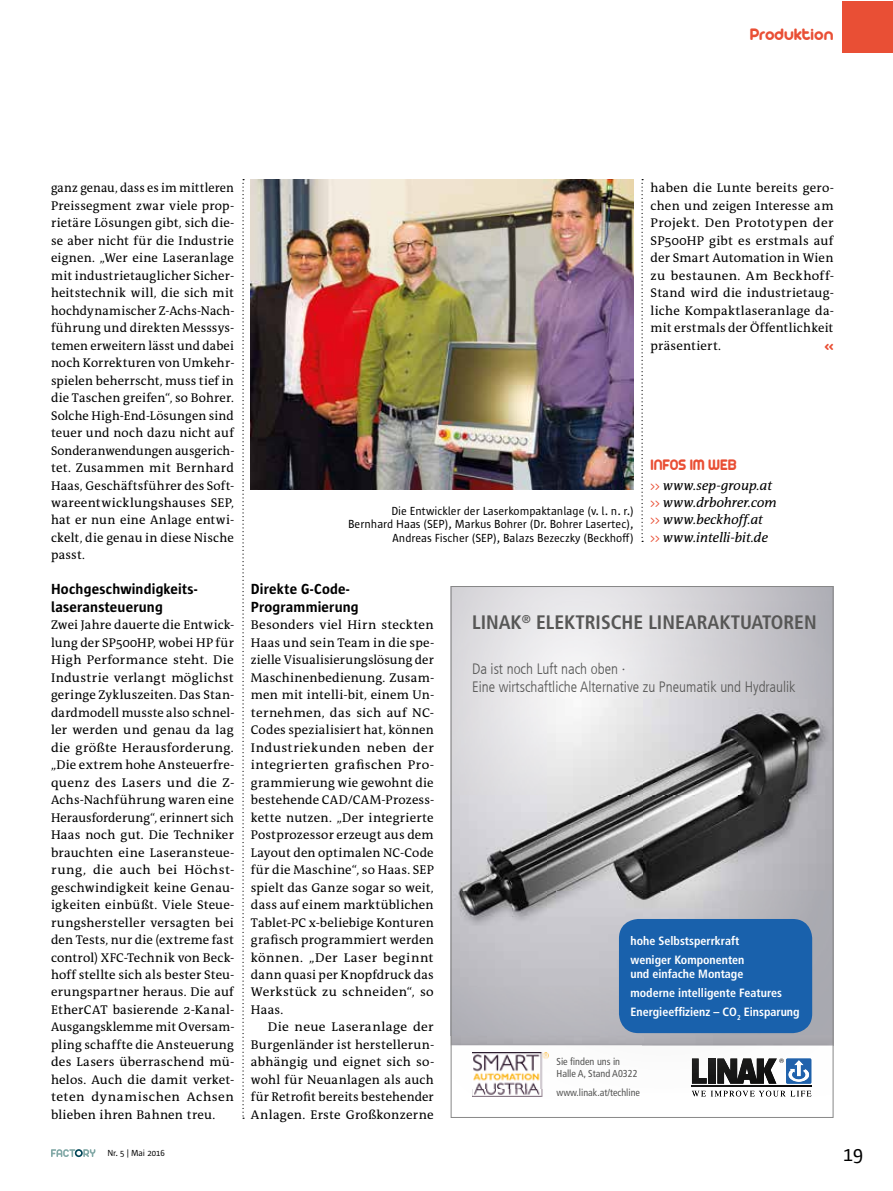
<style>
.page{position:relative;width:893px;height:1191px;background:#fff}
.page>*{position:absolute;margin:0;border:0;box-sizing:border-box;transform-origin:0 0}
.t1{font:21px "Sun Sans";color:#000}
.t2{font:700 condensed 19.5px "Frutiger LT Com";color:#575756}
.t3{font:18px "Arista 2.0";color:#e94f35}
.t4{font:16.5px "Arista 2.0";letter-spacing:-.01em;color:#e94f35}
.t5{font:300 condensed 15px/18px "Frutiger LT Com";color:#575756}
.t6{font:600 15px/17.5px "Sun Sans";letter-spacing:.015em;color:#000}
.t7{font:italic 13.5px/17.5px "Sun Serif";color:#000}
.t8{font:12.75px/17.5px "Sun Serif";letter-spacing:.015em;color:#000;text-align:justify}
.t9{font:12.75px/17.5px "Sun Serif";letter-spacing:.015em;color:#000;text-align:justify;scale:1.05 1}
.t10{font:12.75px "Arista 2.0";color:#e94f35}
.t11{font:12px/13.5px "Sun Sans";color:#000;text-align:right}
.t12{font:700 condensed 12px/18.6px "Frutiger LT Com";color:#fff}
.t13{font:condensed 10.05px/12.1px "Frutiger LT Com";color:#575756}
.t14{font:9px "Sun Sans";color:#000}
.s1{font-family:"Arista 2.0 Alternate";font-weight:300;font-style:normal;font-size:13.65px;color:#e94f35}
</style>
<div class="page">
<svg style="left:51px;top:1149px;width:44px;height:8px"></svg>
<div style="left:842px;top:1px;width:50px;height:51px;background:#e94f35"></div>
<svg style="left:453px;top:588px;width:378px;height:13px;background:#d5d3d8"></svg>
<img style="left:453px;top:601px;width:378px;height:434px">
<svg style="left:453px;top:1045px;width:378px;height:52px"></svg>
<div style="left:620px;top:920px;width:191px;height:111px;background:#1961ac;border-radius:18px"></div>
<div style="left:619px;top:919px;width:193px;height:114px;border:3px solid #1961ac;border-radius:18px"></div>
<img style="left:251px;top:179px;width:383px;height:310px">
<svg style="left:242px;top:179px;width:2px;height:939px"></svg>
<svg style="left:641px;top:179px;width:2px;height:363px"></svg>
<h3 class="t3" style="left:750px;top:23px;width:85px">Produktion</h3>
<p class="t8" style="left:51px;top:180px;width:184px">ganz genau, dass es im mittleren Preissegment zwar viele prop&shy;rietäre Lösungen gibt, sich die&shy;se aber nicht für die Industrie eignen. „Wer eine Laseranlage mit industrietauglicher Sicher&shy;heitstechnik will, die sich mit hochdynamischer Z-Achs-Nach&shy;führung und direkten Messsys&shy;temen erweitern lässt und dabei noch Korrekturen von Umkehr&shy;spielen beherrscht, muss tief in die Taschen greifen“, so Bohrer.<br>Solche High-End-Lösungen sind teuer und noch dazu nicht auf Sonderanwendungen ausgerich&shy;tet. Zusammen mit Bernhard Haas, Geschäftsführer des Soft&shy;wareentwicklungshauses SEP, hat er nun eine Anlage entwi&shy;ckelt, die genau in diese Nische passt.</p>
<p class="t6" style="left:51px;top:580px;width:148px">Hochgeschwindigkeits&shy;laseransteuerung</p>
<p class="t8" style="left:51px;top:616px;width:184px">Zwei Jahre dauerte die Entwick&shy;lung der SP500HP, wobei HP für High Performance steht. Die Industrie verlangt möglichst geringe Zykluszeiten. Das Stan&shy;dardmodell musste also schnel&shy;ler werden und genau da lag die größte Herausforderung. „Die extrem hohe Ansteuerfre&shy;quenz des Lasers und die Z-Achs-Nachführung waren eine Herausforderung“, erinnert sich Haas noch gut. Die Techniker brauchten eine Laseransteue&shy;rung, die auch bei Höchst&shy;geschwindigkeit keine Genau&shy;igkeiten einbüßt. Viele Steue&shy;rungshersteller versagten bei den Tests, nur die (extreme fast control) XFC-Technik von Beck&shy;hoff stellte sich als bester Steu&shy;erungspartner heraus. Die auf EtherCAT basierende 2-Kanal-Ausgangsklemme mit Oversam&shy;pling schaffte die Ansteuerung des Lasers überraschend mü&shy;helos. Auch die damit verket&shy;teten dynamischen Achsen blieben ihren Bahnen treu.</p>
<p class="t8" style="left:651px;top:180px;width:184px">haben die Lunte bereits gero&shy;chen und zeigen Interesse am Projekt. Den Prototypen der SP500HP gibt es erstmals auf der Smart Automation in Wien zu bestaunen. Am Beckhoff-Stand wird die industrietaug&shy;liche Kompaktlaseranlage da&shy;mit erstmals der Öffentlichkeit präsentiert.</p>
<p class="t10" style="left:825px;top:338px;width:10px">‹‹</p>
<p class="t11" style="left:348px;top:504px;width:287px">Die Entwickler der Laserkompaktanlage (v. l. n. r.)<br>Bernhard Haas (SEP), Markus Bohrer (Dr. Bohrer Lasertec),<br>Andreas Fischer (SEP), Balazs Bezeczky (Beckhoff)</p>
<p class="t4" style="left:651px;top:454px;width:88px">INFOS IM WEB</p>
<p class="t7" style="left:651px;top:476px;width:128px"><span class="s1">»</span> www.sep-group.at <span class="s1">»</span> www.drbohrer.com <span class="s1">»</span> www.beckhoff.at<br><span class="s1">»</span> www.intelli-bit.de</p>
<p class="t6" style="left:251px;top:580px;width:109px">Direkte G-Code-<br>Programmierung</p>
<p class="t8" style="left:251px;top:616px;width:184px">Besonders viel Hirn steckten Haas und sein Team in die spe&shy;zielle Visualisierungslösung der Maschinenbedienung. Zusam&shy;men mit intelli-bit, einem Un&shy;ternehmen, das sich auf NC-Codes spezialisiert hat, können Industriekunden neben der integrierten grafischen Pro&shy;grammierung wie gewohnt die bestehende CAD/CAM-Prozess&shy;kette nutzen. „Der integrierte Postprozessor erzeugt aus dem Layout den optimalen NC-Code für die Maschine“, so Haas. SEP spielt das Ganze sogar so weit, dass auf einem marktüblichen Tablet-PC x-beliebige Konturen grafisch programmiert werden können. „Der Laser beginnt dann quasi per Knopfdruck das Werkstück zu schneiden“, so Haas.</p>
<p class="t9" style="left:251px;top:1018px;width:176px;text-indent:17px">Die neue Laseranlage der Burgenländer ist herstellerun&shy;abhängig und eignet sich so&shy;wohl für Neuanlagen als auch für Retrofit bereits bestehender Anlagen. Erste Großkonzerne</p>
<h2 class="t2" style="left:472px;top:614px;width:346px">LINAK<sup>®</sup> ELEKTRISCHE LINEARAKTUATOREN</h2>
<p class="t5" style="left:472px;top:661px;width:325px">Da ist noch Luft nach oben ·<br>Eine wirtschaftliche Alternative zu Pneumatik und Hydraulik</p>
<p class="t12" style="left:630px;top:933px;width:116px">hohe Selbstsperrkraft weniger Komponenten</p>
<p class="t12" style="left:630px;top:966px;width:171px">und einfache Montage<br>moderne intelligente Features<br>Energieeffizienz – CO<sub>2</sub> Einsparung</p>
<p class="t13" style="left:556px;top:1056px;width:83px">Sie finden uns in<br>Halle A, Stand A0322</p>
<p class="t13" style="left:556px;top:1087px;width:85px">www.linak.at/techline</p>
<p class="t14" style="left:107px;top:1148px;width:59px">Nr. 5 | Mai 2016</p>
<h1 class="t1" style="left:843px;top:1142px;width:22px">19</h1>
</div>
